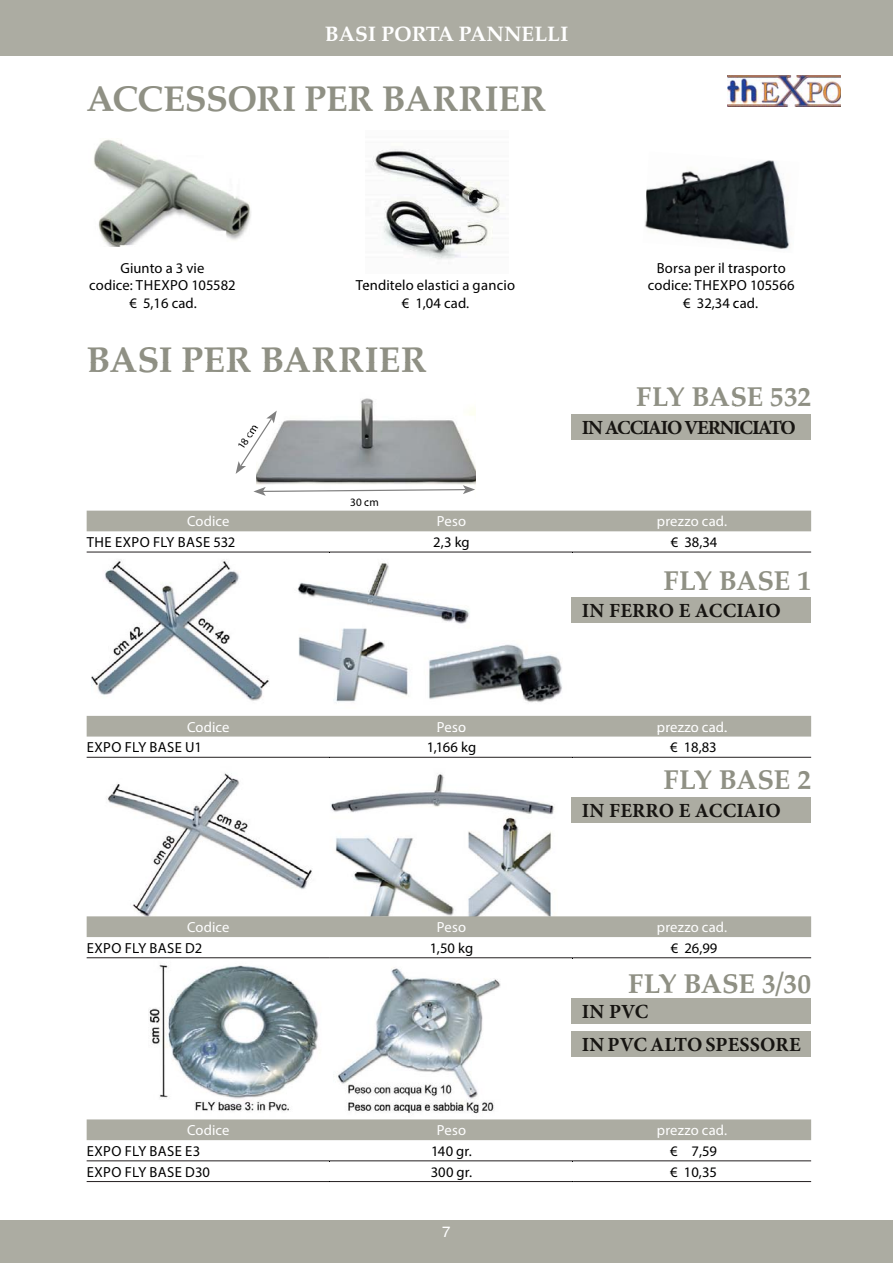
<style>
.page{position:relative;width:893px;height:1263px;background:#fff}
.page>*{position:absolute;margin:0;border:0;box-sizing:border-box;transform-origin:0 0}
.t1{font:36px "Palatino Bold+T42";letter-spacing:-.005em;color:#8f9084}
.t2{font:27.45px "Palatino Bold+T42";letter-spacing:-.015em;color:#8f9084}
.t3{font:700 21px "Palatino";color:#fff}
.t4{font:700 20.1px "Minion Pro";color:#161411}
.t5{font:700 20.1px "Minion Pro";letter-spacing:-.06em;color:#161411}
.t6{font:15px "Helvetica";color:#fff}
.t7{font:14.55px/17.5px "Myriad Pro";letter-spacing:.01em;color:#000;text-align:center}
.t8{font:14.55px "Myriad Pro";letter-spacing:.005em;color:#fff}
.t9{font:11.25px "Myriad Pro";color:#000}
</style>
<div class="page">
<div style="left:0;top:0;width:893px;height:55px;background:#acaca2"></div>
<div style="left:0;top:1220px;width:893px;height:43px;background:#acaca2"></div>
<img style="left:149px;top:958px;width:359px;height:156px">
<div style="left:571px;top:998px;width:240px;height:26px;background:#acaca2"></div>
<div style="left:571px;top:1030px;width:240px;height:26px;background:#acaca2"></div>
<div style="left:87px;top:1119px;width:724px;height:21px;background:#acaca2"></div>
<hr style="left:87px;top:1160px;width:243px;height:1px;background:#231f20">
<hr style="left:87px;top:1181px;width:243px;height:1px;background:#231f20">
<hr style="left:573px;top:1160px;width:238px;height:1px;background:#231f20">
<hr style="left:573px;top:1181px;width:238px;height:1px;background:#231f20">
<hr style="left:330px;top:1160px;width:243px;height:1px;background:#231f20">
<hr style="left:330px;top:1181px;width:243px;height:1px;background:#231f20">
<div style="left:87px;top:716px;width:724px;height:20px;background:#acaca2"></div>
<hr style="left:87px;top:757px;width:243px;height:1px;background:#231f20">
<hr style="left:573px;top:757px;width:238px;height:1px;background:#231f20">
<hr style="left:330px;top:757px;width:243px;height:1px;background:#231f20">
<div style="left:571px;top:597px;width:240px;height:26px;background:#acaca2"></div>
<img style="left:107px;top:773px;width:448px;height:143px">
<div style="left:87px;top:916px;width:724px;height:21px;background:#acaca2"></div>
<hr style="left:87px;top:957px;width:243px;height:1px;background:#231f20">
<hr style="left:573px;top:957px;width:238px;height:1px;background:#231f20">
<hr style="left:330px;top:957px;width:243px;height:1px;background:#231f20">
<div style="left:571px;top:797px;width:240px;height:26px;background:#acaca2"></div>
<img style="left:645px;top:160px;width:146px;height:89px">
<img style="left:94px;top:139px;width:157px;height:108px">
<div style="left:87px;top:511px;width:724px;height:20px;background:#acaca2"></div>
<hr style="left:87px;top:552px;width:243px;height:1px;background:#231f20">
<hr style="left:573px;top:552px;width:238px;height:1px;background:#231f20">
<hr style="left:330px;top:552px;width:243px;height:1px;background:#231f20">
<div style="left:571px;top:414px;width:240px;height:25px;background:#acaca2"></div>
<img style="left:256px;top:398px;width:219px;height:87px">
<svg style="left:253px;top:485px;width:222px;height:11px"></svg>
<img style="left:373px;top:149px;width:130px;height:111px">
<img style="left:92px;top:560px;width:470px;height:143px">
<img style="left:728px;top:76px;width:113px;height:30px">
<svg style="left:236px;top:411px;width:41px;height:63px"></svg>
<h3 class="t3" style="left:325px;top:21px;width:245px">BASI PORTA PANNELLI</h3>
<h1 class="t1" style="left:87px;top:86px;width:461px">ACCESSORI PER BARRIER</h1>
<p class="t7" style="left:89px;top:260px;width:148px">Giunto a 3 vie<br>codice: THEXPO 105582 € 5,16 cad.</p>
<p class="t7" style="left:356px;top:278px;width:161px">Tenditelo elastici a gancio € 1,04 cad.</p>
<h1 class="t1" style="left:87px;top:348px;width:341px">BASI PER BARRIER</h1>
<p class="t9" style="left:350px;top:498px;width:30px">30 cm</p>
<p class="t7" style="left:648px;top:260px;width:148px">Borsa per il trasporto codice: THEXPO 105566 € 32,34 cad.</p>
<h2 class="t2" style="left:636px;top:387px;width:176px">FLY BASE 532</h2>
<h3 class="t4" style="left:769px;top:415px;width:14px">T</h3>
<h3 class="t5" style="left:582px;top:415px;width:215px">INACCIAIO VER ICIA O</h3>
<h3 class="t4" style="left:720px;top:415px;width:16px">N</h3>
<p class="t8" style="left:187px;top:516px;width:44px">Codice</p>
<p class="t8" style="left:437px;top:516px;width:31px">Peso</p>
<p class="t8" style="left:657px;top:516px;width:72px">prezzo cad.</p>
<p class="t7" style="left:87px;top:535px;width:150px">THE EXPO FLY BASE 532</p>
<p class="t7" style="left:433px;top:535px;width:38px">2,3 kg</p>
<p class="t7" style="left:671px;top:535px;width:48px">€ 38,34</p>
<h2 class="t2" style="left:663px;top:571px;width:149px">FLY BASE 1</h2>
<h3 class="t4" style="left:582px;top:598px;width:200px">IN FERRO E ACC AIO</h3>
<h3 class="t4" style="left:736px;top:598px;width:9px">I</h3>
<p class="t8" style="left:187px;top:721px;width:44px">Codice</p>
<p class="t7" style="left:87px;top:740px;width:117px">EXPO FLY BASE U1</p>
<p class="t8" style="left:437px;top:721px;width:31px">Peso</p>
<p class="t8" style="left:657px;top:721px;width:72px">prezzo cad.</p>
<p class="t7" style="left:427px;top:740px;width:51px">1,166 kg</p>
<p class="t7" style="left:670px;top:740px;width:48px">€ 18,83</p>
<h2 class="t2" style="left:663px;top:770px;width:149px">FLY BASE 2</h2>
<h3 class="t4" style="left:582px;top:798px;width:200px">IN FERRO E ACCIAIO</h3>
<p class="t8" style="left:187px;top:922px;width:44px">Codice</p>
<p class="t7" style="left:87px;top:941px;width:117px">EXPO FLY BASE D2</p>
<p class="t8" style="left:437px;top:922px;width:31px">Peso</p>
<p class="t8" style="left:657px;top:922px;width:72px">prezzo cad.</p>
<p class="t7" style="left:430px;top:941px;width:45px">1,50 kg</p>
<p class="t7" style="left:671px;top:941px;width:48px">€ 26,99</p>
<h2 class="t2" style="left:628px;top:974px;width:185px">FLY BASE 3/30</h2>
<h3 class="t4" style="left:582px;top:999px;width:68px">IN PVC</h3>
<h3 class="t4" style="left:582px;top:1032px;width:220px">IN PVC A TOSPESSORE</h3>
<h3 class="t4" style="left:664px;top:1032px;width:13px">L</h3>
<p class="t8" style="left:187px;top:1125px;width:44px">Codice</p>
<p class="t7" style="left:87px;top:1142px;width:125px;line-height:20.9px;text-align:left">EXPO FLY BASE E3<br>EXPO FLY BASE D30</p>
<p class="t8" style="left:437px;top:1125px;width:31px">Peso</p>
<p class="t8" style="left:657px;top:1125px;width:72px">prezzo cad.</p>
<p class="t7" style="left:431px;top:1144px;width:42px">140 gr.</p>
<p class="t7" style="left:670px;top:1144px;width:48px">€ 7,59</p>
<p class="t7" style="left:431px;top:1164px;width:43px">300 gr.</p>
<p class="t7" style="left:670px;top:1164px;width:48px">€ 10,35</p>
<p class="t6" style="left:442px;top:1222px;width:10px">7</p>
</div>
